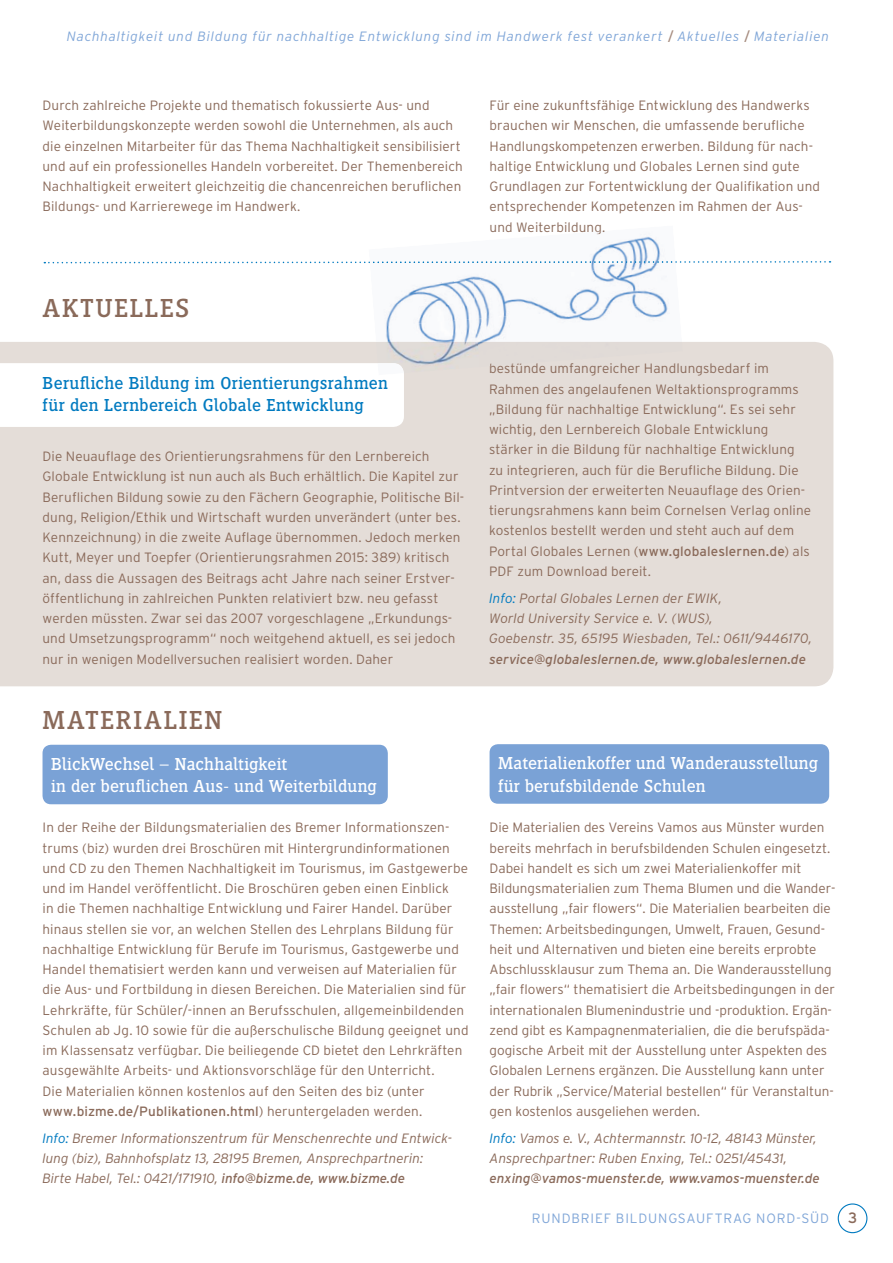
<style>
.page{position:relative;width:893px;height:1263px;background:#fff}
.page>*{position:absolute;margin:0;border:0;box-sizing:border-box;transform-origin:0 0}
.t1{font:27px "Siseriff LT Std";letter-spacing:.065em;color:#8a6a5a}
.t2{font:18px/22.5px "Siseriff LT Std";letter-spacing:.01em;color:#fff}
.t3{font:18px/22.5px "Siseriff LT Std";letter-spacing:.02em;color:#007ac0}
.t4{font:15px "Interstate";color:#8a6a5a}
.t5{font:300 13.5px/20.2px "Interstate";letter-spacing:.005em;color:#8a6a5a}
.t6{font:italic 300 13.5px/20.2px "Interstate";color:#8a6a5a}
.t7{font:italic 300 13.5px "Interstate";letter-spacing:.055em;color:#81a7d8}
.t8{font:italic 13.5px "Interstate";color:#8a6a5a}
.t9{font:300 13.5px "Interstate";letter-spacing:.065em;color:#81a7d8}
.t10{font:300 13.5px "Interstate";color:#896a5a}
.s1{font-weight:400;font-style:normal;color:#a68c7f}
.s2{font-weight:400}
.s3{color:#007ac0}
</style>
<div class="page">
<div style="left:838px;top:1203px;width:29px;height:30px;border:1px solid #007ac0;border-radius:50%"></div>
<svg style="left:44px;top:261px;width:786px;height:2px"></svg>
<div style="left:0;top:342px;width:833px;height:344px;background:#e4ddd8"></div>
<svg style="left:0;top:363px;width:404px;height:64px"></svg>
<img style="left:373px;top:263px;width:97px;height:17px">
<img style="left:470px;top:261px;width:101px;height:19px">
<img style="left:571px;top:234px;width:105px;height:30px">
<img style="left:387px;top:280px;width:86px;height:39px">
<img style="left:473px;top:272px;width:101px;height:39px">
<img style="left:574px;top:264px;width:95px;height:47px">
<img style="left:385px;top:319px;width:91px;height:23px">
<img style="left:476px;top:311px;width:101px;height:31px">
<img style="left:577px;top:303px;width:93px;height:18px">
<img style="left:490px;top:286px;width:162px;height:1px">
<img style="left:369px;top:261px;width:140px;height:2px">
<img style="left:376px;top:342px;width:104px;height:31px">
<div style="left:478px;top:342px;width:103px;height:25px;background:#e1dbd7"></div>
<div style="left:580px;top:342px;width:103px;height:17px;background:#e1dbd7"></div>
<img style="left:377px;top:363px;width:27px;height:12px">
<img style="left:490px;top:363px;width:38px;height:3px">
<div style="left:43px;top:745px;width:345px;height:59px;background:#7aa2d6;border-radius:9px"></div>
<div style="left:490px;top:744px;width:339px;height:60px;background:#7aa2d6;border-radius:9px"></div>
<p class="t7" style="left:67px;top:31px;width:764px">Nachhaltigkeit und Bildung für nachhaltige Entwicklung sind im Handwerk fest verankert <span class="s1">/</span> Aktuelles <span class="s1">/</span> Materialien</p>
<p class="t5" style="left:43px;top:96px;width:422px">Durch zahlreiche Projekte und thematisch fokussierte Aus- und Weiterbildungskonzepte werden sowohl die Unternehmen, als auch die einzelnen Mitarbeiter für das Thema Nachhaltigkeit sensibilisiert und auf ein professionelles Handeln vorbereitet. Der Themenbereich Nachhaltigkeit erweitert gleichzeitig die chancenreichen beruflichen Bildungs- und Karrierewege im Handwerk.</p>
<p class="t5" style="left:490px;top:96px;width:332px">Für eine zukunftsfähige Entwicklung des Handwerks brauchen wir Menschen, die umfassende berufliche Handlungskompetenzen erwerben. Bildung für nach&shy;haltige Entwicklung und Globales Lernen sind gute Grundlagen zur Fortentwicklung der Qualifikation und entsprechender Kompetenzen im Rahmen der Aus&shy;und Weiterbild n</p>
<p class="t10" style="left:579px;top:222px;width:28px">u g.</p>
<h1 class="t1" style="left:43px;top:298px;width:148px">AKTUELLES</h1>
<h2 class="t3" style="left:43px;top:373px;width:347px">Berufliche Bildung im Orientierungsrahmen für den Lernbereich Globale Entwicklung</h2>
<p class="t5" style="left:43px;top:447px;width:423px">Die Neuauflage des Orientierungsrahmens für den Lernbereich Globale Entwicklung ist nun auch als Buch erhältlich. Die Kapitel zur Beruflichen Bildung sowie zu den Fächern Geographie, Politische Bil&shy;dung, Religion/Ethik und Wirtschaft wurden unverändert (unter bes.<br>Kennzeichnung) in die zweite Auflage übernommen. Jedoch merken Kutt, Meyer und Toepfer (Orientierungsrahmen 2015: 389) kritisch an, dass die Aussagen des Beitrags acht Jahre nach seiner Erstver&shy;öffentlichung in zahlreichen Punkten relativiert bzw. neu gefasst werden müssten. Zwar sei das 2007 vorgeschlagene „Erkundungs&shy;und Umsetzungsprogramm“ noch weitgehend aktuell, es sei jedoch nur in wenigen Modellversuchen realisiert worden. Daher</p>
<h1 class="t1" style="left:43px;top:710px;width:181px">MATERIALIEN</h1>
<h2 class="t2" style="left:51px;top:754px;width:327px">BlickWechsel – Nachhaltigkeit<br>in der beruflichen Aus- und Weiterbildung</h2>
<p class="t5" style="left:43px;top:819px;width:428px">In der Reihe der Bildungsmaterialien des Bremer Informationszen&shy;trums (biz) wurden drei Broschüren mit Hintergrundinformationen und CD zu den Themen Nachhaltigkeit im Tourismus, im Gastgewerbe und im Handel veröffentlicht. Die Broschüren geben einen Einblick<br>in die Themen nachhaltige Entwicklung und Fairer Handel. Darüber hinaus stellen sie vor, an welchen Stellen des Lehrplans Bildung für nachhaltige Entwicklung für Berufe im Tourismus, Gastgewerbe und Handel thematisiert werden kann und verweisen auf Materialien für die Aus- und Fortbildung in diesen Bereichen. Die Materialien sind für Lehrkräfte, für Schüler/-innen an Berufsschulen, allgemeinbildenden Schulen ab Jg. 10 sowie für die außerschulische Bildung geeignet und im Klassensatz verfügbar. Die beiliegende CD bietet den Lehrkräften ausgewählte Arbeits- und Aktionsvorschläge für den Unterricht.<br>Die Materialien können kostenlos auf den Seiten des biz (unter <span class="s2">www.bizme.de/Publikationen.html</span>) heruntergeladen werden.</p>
<p class="t6" style="left:43px;top:1129px;width:411px"><span class="s3">Info:</span> Bremer Informationszentrum für Menschenrechte und Entwick&shy;lung (biz), Bahnhofsplatz 13, 28195 Bremen, Ansprechpartnerin:<br>Birte Habel, Tel.: 0421/171910, <span class="s2">info@bizme.de, www.bizme.de</span></p>
<p class="t5" style="left:489px;top:360px;width:324px;text-indent:15px">s nde umfangreicher Handlungsbedarf im Rahmen des angelaufenen Weltaktionsprogramms „Bildung für nachhaltige Entwicklung“. Es sei sehr wichtig, den Lernbereich Globale Entwicklung stärker in die Bildung für nachhaltige Entwicklung zu integrieren, auch für die Berufliche Bildung. Die Printversion der erweiterten Neuauflage des Orien&shy;tierungsrahmens kann beim Cornelsen Verlag online kostenlos bestellt werden und steht auch auf dem Portal Globales Lernen (<span class="s2">www.globaleslernen.de</span>) als PDF zum Download bereit.</p>
<p class="t6" style="left:489px;top:589px;width:325px"><span class="s3">Info:</span> Portal Globales Lernen der EWIK,<br>World University Service e. V. (WUS),<br>Goebenstr. 35, 65195 Wiesbaden, Tel.: 0611/9446170,</p>
<p class="t8" style="left:489px;top:654px;width:319px">service@globaleslernen.de, www.globaleslernen.de</p>
<p class="t10" style="left:489px;top:363px;width:36px">be tü</p>
<h2 class="t2" style="left:498px;top:754px;width:322px">Materialienkoffer und Wanderausstellung für berufsbildende Schulen</h2>
<p class="t5" style="left:490px;top:819px;width:348px">Die Materialien des Vereins Vamos aus Münster wurden bereits mehrfach in berufsbildenden Schulen eingesetzt.<br>Dabei handelt es sich um zwei Materialienkoffer mit Bildungsmaterialien zum Thema Blumen und die Wander&shy;ausstellung „fair flowers“. Die Materialien bearbeiten die Themen: Arbeitsbedingungen, Umwelt, Frauen, Gesund&shy;heit und Alternativen und bieten eine bereits erprobte Abschlussklausur zum Thema an. Die Wanderausstellung „fair flowers“ thematisiert die Arbeitsbedingungen in der internationalen Blumenindustrie und -produktion. Ergän&shy;zend gibt es Kampagnenmaterialien, die die berufspäda&shy;gogische Arbeit mit der Ausstellung unter Aspekten des Globalen Lernens ergänzen. Die Ausstellung kann unter der Rubrik „Service/Material bestellen“ für Veranstaltun&shy;gen kostenlos ausgeliehen werden.</p>
<p class="t6" style="left:490px;top:1129px;width:328px"><span class="s3">Info:</span> Vamos e. V., Achtermannstr. 10-12, 48143 Münster,<br>Ansprechpartner: Ruben Enxing, Tel.: 0251/45431,</p>
<p class="t8" style="left:490px;top:1173px;width:332px">enxing@vamos-muenster.de, www.vamos-muenster.de</p>
<p class="t9" style="left:532px;top:1213px;width:299px">RUNDBRIEF BILDUNGSAUFTRAG NORD-SÜD</p>
<p class="t4" style="left:848px;top:1212px;width:11px">3</p>
</div>
